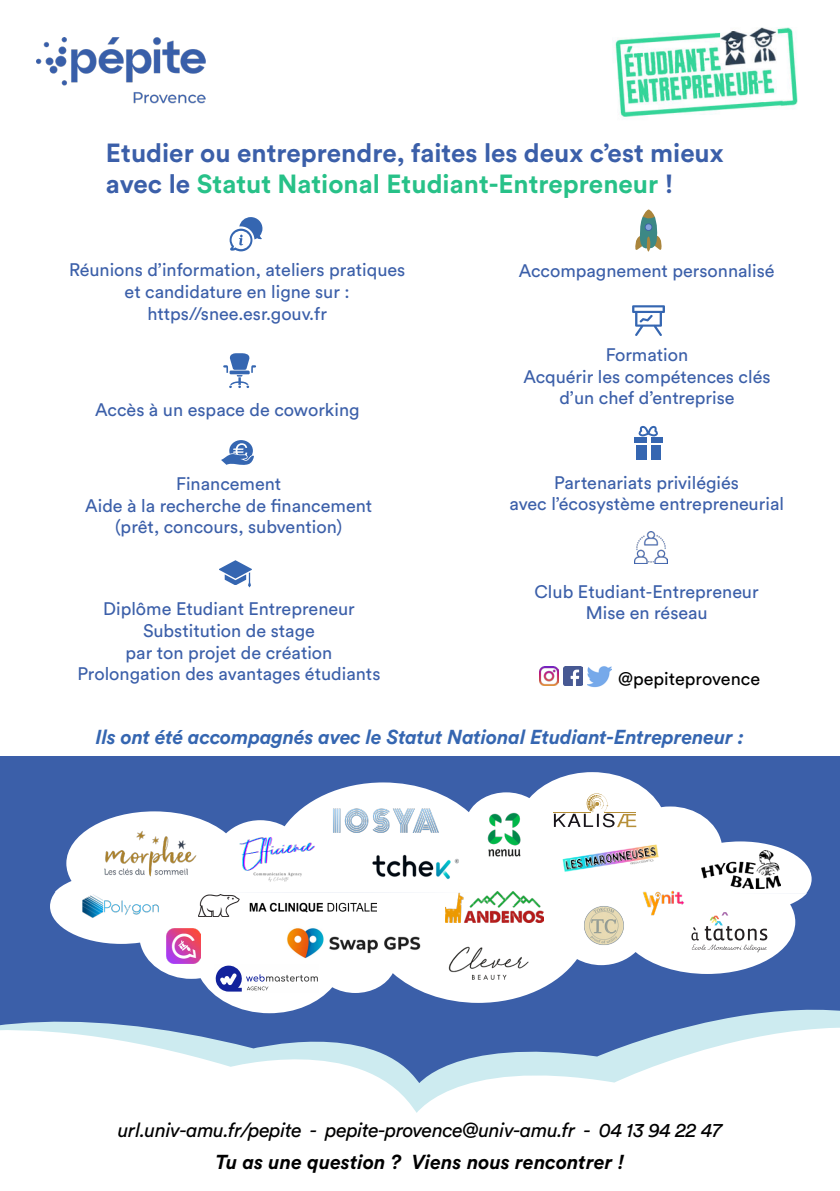
<style>
.page{position:relative;width:840px;height:1191px;background:#fff}
.page>*{position:absolute;margin:0;border:0;box-sizing:border-box;transform-origin:0 0}
.t1{font:700 26px "Circular Std";color:#3b5fa9}
.t2{font:700 26px "Circular Std";color:#27c188}
.t3{font:italic 700 20px "Circular Std";letter-spacing:-.01em;color:#3566b1}
.t4{font:italic 20px "Circular Std";letter-spacing:-.02em;color:#000001}
.t5{font:italic 700 20px "Circular Std";color:#000}
.t6{font:18px "Circular Std";color:#3b5fa9}
.t7{font:18px "Circular Std";color:#000001}
.s1{color:#3b5fa9}
</style>
<div class="page">
<div style="left:0;top:757px;width:839px;height:386px;background:#3b5fa9"></div>
<img style="left:36px;top:37px;width:169px;height:67px">
<svg style="left:0;top:1009px;width:839px;height:134px;fill:#fff"></svg>
<img style="left:539px;top:666px;width:19px;height:19px">
<img style="left:587px;top:666px;width:24px;height:22px">
<img style="left:563px;top:666px;width:19px;height:19px">
<svg style="left:229px;top:217px;width:33px;height:34px"></svg>
<svg style="left:223px;top:353px;width:33px;height:35px"></svg>
<svg style="left:221px;top:440px;width:33px;height:25px"></svg>
<svg style="left:219px;top:560px;width:33px;height:27px"></svg>
<svg style="left:632px;top:305px;width:32px;height:31px"></svg>
<div style="left:634px;top:437px;width:28px;height:6px;background:#3566b1"></div>
<div style="left:635px;top:444px;width:25px;height:15px;background:#3566b1"></div>
<svg style="left:646px;top:437px;width:4px;height:23px"></svg>
<svg style="left:638px;top:426px;width:19px;height:10px"></svg>
<img style="left:634px;top:531px;width:33px;height:33px">
<img style="left:613px;top:27px;width:185px;height:92px">
<svg style="left:56px;top:772px;width:755px;height:121px"></svg>
<svg style="left:50px;top:891px;width:756px;height:122px;fill:#fff"></svg>
<img style="left:98px;top:827px;width:104px;height:52px">
<svg style="left:635px;top:209px;width:27px;height:43px"></svg>
<img style="left:439px;top:938px;width:99px;height:50px">
<img style="left:701px;top:850px;width:78px;height:38px">
<svg style="left:691px;top:912px;width:75px;height:40px;background:#e0e0df"></svg>
<img style="left:216px;top:818px;width:122px;height:68px">
<img style="left:560px;top:810px;width:99px;height:100px">
<img style="left:166px;top:928px;width:34px;height:35px">
<img style="left:198px;top:894px;width:178px;height:22px">
<img style="left:481px;top:810px;width:47px;height:47px">
<img style="left:445px;top:891px;width:98px;height:31px">
<svg style="left:215px;top:964px;width:103px;height:28px;background:#cccfe4"></svg>
<img style="left:282px;top:924px;width:146px;height:37px">
<hr style="left:552px;top:812px;width:38px;height:1px;background:#b68f39">
<svg style="left:553px;top:793px;width:83px;height:34px;background:#e3dfd7"></svg>
<img style="left:332px;top:808px;width:107px;height:25px">
<img style="left:638px;top:885px;width:50px;height:35px">
<img style="left:82px;top:867px;width:78px;height:78px">
<img style="left:360px;top:846px;width:110px;height:42px">
<img style="left:583px;top:905px;width:41px;height:40px">
<p class="t1" style="left:106px;top:136px;width:619px">Etudier ou entreprendre, faites les deux c’est mieux</p>
<p class="t2" style="left:106px;top:167px;width:568px"><span class="s1">avec le</span> Statut National Etudiant-Entrepreneur <span class="s1">!</span></p>
<p class="t6" style="left:69px;top:259px;width:337px">Réunions d’information, ateliers pratiques</p>
<p class="t6" style="left:125px;top:281px;width:226px">et candidature en ligne sur :</p>
<p class="t6" style="left:147px;top:302px;width:181px">https//snee.esr.gouv.fr</p>
<p class="t6" style="left:95px;top:398px;width:265px">Accès à un espace de coworking</p>
<p class="t6" style="left:176px;top:473px;width:106px">Financement</p>
<p class="t6" style="left:85px;top:494px;width:288px">Aide à la recherche de financement</p>
<p class="t6" style="left:115px;top:516px;width:228px">(prêt, concours, subvention)</p>
<p class="t6" style="left:103px;top:598px;width:253px">Diplôme Etudiant Entrepreneur</p>
<p class="t6" style="left:143px;top:620px;width:173px">Substitution de stage</p>
<p class="t6" style="left:125px;top:641px;width:208px">par ton projet de création</p>
<p class="t6" style="left:77px;top:663px;width:304px">Prolongation des avantages étudiants</p>
<p class="t6" style="left:518px;top:260px;width:257px">Accompagnement personnalisé</p>
<p class="t6" style="left:605px;top:344px;width:84px">Formation</p>
<p class="t6" style="left:523px;top:365px;width:248px">Acquérir les compétences clés</p>
<p class="t6" style="left:559px;top:387px;width:177px">d’un chef d’entreprise</p>
<p class="t6" style="left:554px;top:471px;width:186px">Partenariats privilégiés</p>
<p class="t6" style="left:509px;top:493px;width:276px">avec l’écosystème entrepreneurial</p>
<p class="t6" style="left:534px;top:580px;width:225px">Club Etudiant-Entrepreneur</p>
<p class="t6" style="left:585px;top:602px;width:123px">Mise en réseau</p>
<p class="t7" style="left:618px;top:667px;width:143px">@pepiteprovence</p>
<p class="t3" style="left:96px;top:724px;width:649px">Ils ont été accompagnés avec le Statut National Etudiant-Entrepreneur :</p>
<p class="t4" style="left:118px;top:1117px;width:605px">url.univ-amu.fr/pepite - pepite-provence@univ-amu.fr - 04 13 94 22 47</p>
<p class="t5" style="left:215px;top:1149px;width:410px">Tu as une question ? Viens nous rencontrer !</p>
</div>
